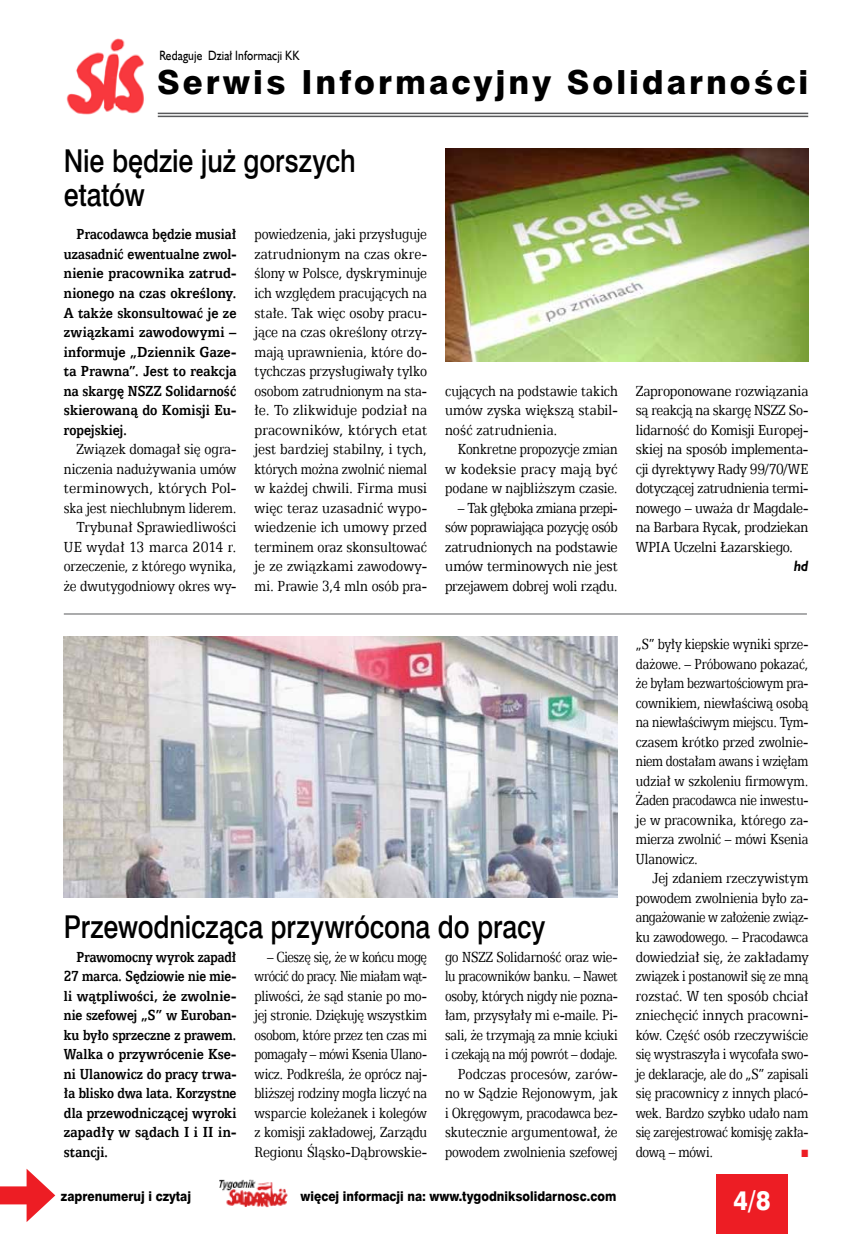
<style>
.page{position:relative;width:851px;height:1234px;background:#fff}
.page>*{position:absolute;margin:0;border:0;box-sizing:border-box;transform-origin:0 0}
.t1{font:33.3px "Swis 721 Hv EU";letter-spacing:.09em;color:#000}
.t2{font:31.5px/34.5px "Swis 721 Md EU";letter-spacing:-.005em;color:#000;scale:.85 1}
.t3{font:27px "Swis 721 Hv EU";color:#fff;scale:.9 1}
.t4{font:16.5px/19.5px "Egyptian 505 EU";letter-spacing:-.005em;color:#000;text-align:justify;scale:.79 1}
.t5{font:16.5px/19.5px "Egyptian 505 EU";letter-spacing:-.005em;color:#000;text-align:right;scale:.84 1}
.t6{font:16.5px/19.5px "Egyptian 505 EU";letter-spacing:-.005em;color:#000;text-align:justify;scale:.83 1}
.t7{font:16.5px/19.5px "Egyptian 505 EU";letter-spacing:-.005em;color:#000;text-align:justify;scale:.82 1}
.t8{font:700 16.5px/19.5px "Egyptian 505 EU";letter-spacing:.005em;color:#000;text-align:justify;scale:.83 1}
.t9{font:700 16.5px/19.5px "Egyptian 505 EU";letter-spacing:.005em;color:#000;text-align:justify;scale:.84 1}
.t10{font:16.5px/19.5px "Egyptian 505 EU";letter-spacing:-.005em;color:#000;text-align:justify;scale:.87 1}
.t11{font:16.5px/19.5px "Egyptian 505 EU";letter-spacing:-.005em;color:#000;text-align:justify;scale:.81 1}
.t12{font:italic 700 15px "Humanst 521 EU";color:#000;scale:.9 1}
.t13{font:13.5px "Swis 721 Hv EU";color:#000;scale:.9 1}
.t14{font:13.5px "Humanst 521 EU";letter-spacing:.015em;color:#000;scale:.85 1}
.t15{font:10.5px "Zapf Dingbats ITC";color:#ed1d24;scale:.85 1}
</style>
<div class="page">
<div style="left:716px;top:1174px;width:72px;height:59px;background:#ed1d24"></div>
<img style="left:219px;top:1179px;width:69px;height:27px">
<div style="left:0;top:1186px;width:38px;height:18px;background:#ed1d24"></div>
<svg style="left:27px;top:1169px;width:28px;height:52px"></svg>
<img style="left:445px;top:149px;width:363px;height:212px">
<img style="left:64px;top:636px;width:553px;height:261px">
<img style="left:66px;top:38px;width:78px;height:77px">
<hr style="left:158px;top:113px;width:650px;height:1px;background:#58595b">
<hr style="left:158px;top:116px;width:650px;height:1px;background:#58595b">
<hr style="left:64px;top:613px;width:742px;height:1px;background:#58595b">
<p class="t14" style="left:159px;top:47px;width:166px">Redaguje Dział Informacji KK</p>
<h1 class="t1" style="left:157px;top:62px;width:652px">Serwis Informacyjny Solidarności</h1>
<h2 class="t2" style="left:64px;top:145px;width:345px">Nie będzie już gorszych etatów</h2>
<p class="t9" style="left:64px;top:224px;width:207px;text-indent:13px">Pracodawca będzie musiał uzasadnić ewentualne zwol&shy;nienie pracownika zatrud&shy;nionego na czas określony.<br>A także skonsultować je ze związkami zawodowymi – informuje „Dziennik Gaze&shy;ta Prawna”. Jest to reakcja na skargę NSZZ Solidarność skierowaną do Komisji Eu&shy;ropejskiej.</p>
<p class="t5" style="left:64px;top:439px;width:207px">Związek domagał się ogra&shy;niczenia nadużywania umów terminowych, których Pol&shy;ska jest niechlubnym liderem.<br>Trybunał Sprawiedliwości<br>UE wydał 13 marca 2014 r. orzeczenie, z którego wynika, że dwutygodniowy okres wy-</p>
<p class="t6" style="left:254px;top:224px;width:209px">powiedzenia, jaki przysługuje zatrudnionym na czas okre&shy;ślony w Polsce, dyskryminuje ich względem pracujących na stałe. Tak więc osoby pracu&shy;jące na czas określony otrzy&shy;mają uprawnienia, które do&shy;tychczas przysługiwały tylko osobom zatrudnionym na sta&shy;łe. To zlikwiduje podział na pracowników, których etat jest bardziej stabilny, i tych, których można zwolnić niemal w każdej chwili. Firma musi więc teraz uzasadnić wypo&shy;wiedzenie ich umowy przed terminem oraz skonsultować je ze związkami zawodowy&shy;mi. Prawie 3,4 mln osób pra-</p>
<p class="t6" style="left:445px;top:380px;width:209px">cujących na podstawie takich umów zyska większą stabil&shy;ność zatrudnienia.</p>
<p class="t11" style="left:445px;top:439px;width:214px;text-indent:13px">Konkretne propozycje zmian w kodeksie pracy mają być podane w najbliższym czasie.</p>
<p class="t7" style="left:445px;top:497px;width:212px;text-indent:13px">– Tak głęboka zmiana przepi&shy;sów poprawiająca pozycję osób zatrudnionych na podstawie umów terminowych nie jest przejawem dobrej woli rządu.</p>
<p class="t10" style="left:635px;top:380px;width:200px">Zaproponowane rozwiązania są reakcją na skargę NSZZ So&shy;lidarność do Komisji Europej&shy;skiej na sposób implementa&shy;cji dyrektywy Rady 99/70/WE dotyczącej zatrudnienia termi&shy;nowego – uważa dr Magdale&shy;na Barbara Rycak, prodziekan WPIA Uczelni Łazarskiego.</p>
<p class="t12" style="left:794px;top:556px;width:17px">hd</p>
<h2 class="t2" style="left:64px;top:910px;width:568px">Przewodnicząca przywrócona do pracy</h2>
<p class="t8" style="left:64px;top:946px;width:209px;text-indent:13px">Prawomocny wyrok zapadł 27 marca. Sędziowie nie mie&shy;li wątpliwości, że zwolnie&shy;nie szefowej „S” w Euroban&shy;ku było sprzeczne z prawem.<br>Walka o przywrócenie Kse&shy;ni Ulanowicz do pracy trwa&shy;ła blisko dwa lata. Korzystne dla przewodniczącej wyroki zapadły w sądach I i II in&shy;stancji.</p>
<p class="t4" style="left:254px;top:946px;width:220px;text-indent:13px">– Cieszę się, że w końcu mogę wrócić do pracy. Nie miałam wąt&shy;pliwości, że sąd stanie po mo&shy;jej stronie. Dziękuję wszystkim osobom, które przez ten czas mi pomagały – mówi Ksenia Ulano&shy;wicz. Podkreśla, że oprócz naj&shy;bliższej rodziny mogła liczyć na wsparcie koleżanek i kolegów z komisji zakładowej, Zarządu Regionu Śląsko-Dąbrowskie-</p>
<p class="t7" style="left:445px;top:946px;width:212px;text-align:right">go NSZZ Solidarność oraz wie&shy;lu pracowników banku. – Nawet osoby, których nigdy nie pozna&shy;łam, przysyłały mi e-maile. Pi&shy;sali, że trzymają za mnie kciuki i czekają na mój powrót – dodaje.<br>Podczas procesów, zarów&shy;no w Sądzie Rejonowym, jak i Okręgowym, pracodawca bez&shy;skutecznie argumentował, że powodem zwolnienia szefowej</p>
<p class="t13" style="left:61px;top:1187px;width:146px">zaprenumeruj i czytaj</p>
<p class="t13" style="left:300px;top:1187px;width:352px">więcej informacji na: www.tygodniksolidarnosc.com</p>
<p class="t4" style="left:635px;top:634px;width:220px">„S” były kiepskie wyniki sprze&shy;dażowe. – Próbowano pokazać, że byłam bezwartościowym pra&shy;cownikiem, niewłaściwą osobą na niewłaściwym miejscu. Tym&shy;czasem krótko przed zwolnie&shy;niem dostałam awans i wzięłam udział w szkoleniu firmowym.<br>Żaden pracodawca nie inwestu&shy;je w pracownika, którego za&shy;mierza zwolnić – mówi Ksenia Ulanowicz.</p>
<p class="t5" style="left:635px;top:868px;width:207px;text-align:justify;text-indent:17px">Jej zdaniem rzeczywistym powodem zwolnienia było za&shy;angażowanie w założenie związ&shy;ku zawodowego. – Pracodawca dowiedział się, że zakładamy związek i postanowił się ze mną rozstać. W ten sposób chciał zniechęcić innych pracowni&shy;ków. Część osób rzeczywiście się wystraszyła i wycofała swo&shy;je deklaracje, ale do „S” zapisali się pracownicy z innych placó&shy;wek. Bardzo szybko udało nam się zarejestrować komisję zakła&shy;dową – mówi.</p>
<p class="t15" style="left:801px;top:1147px;width:9px">■</p>
<h3 class="t3" style="left:733px;top:1183px;width:42px">4/8</h3>
</div>
